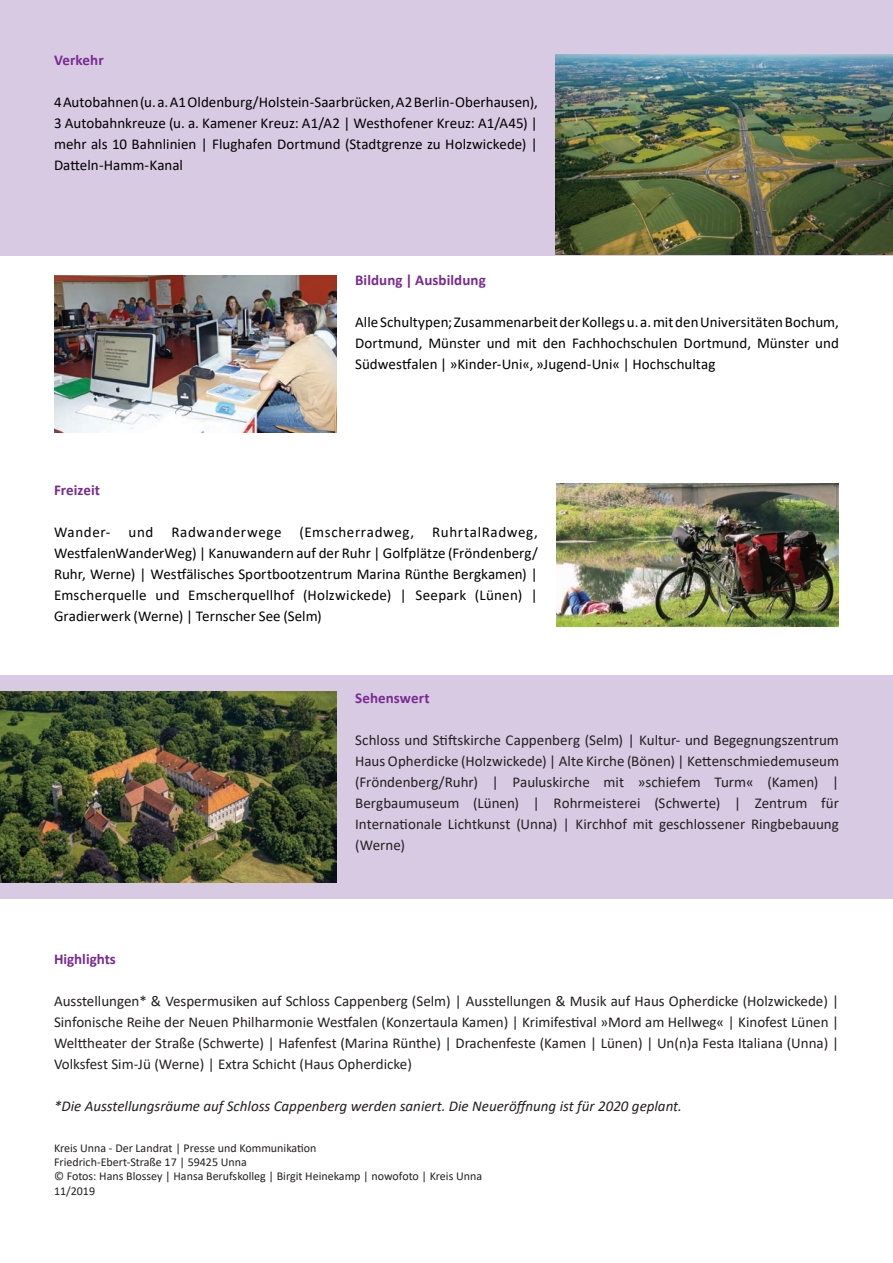
<style>
.page{position:relative;width:893px;height:1263px;background:#fff}
.page>*{position:absolute;margin:0;border:0;box-sizing:border-box;transform-origin:0 0}
.t1{font:15px/21px "Calibri";color:#231f20;text-align:justify}
.t2{font:15px/21px "Calibri";letter-spacing:.005em;color:#000;text-align:justify}
.t3{font:italic 15px "Calibri";color:#231f20}
.t4{font:700 15px "Calibri";letter-spacing:.005em;color:#792a91}
.t5{font:12px/14.4px "Calibri";color:#231f20}
</style>
<div class="page">
<div style="left:0;top:0;width:893px;height:255px;background:#d8cae3"></div>
<div style="left:0;top:675px;width:893px;height:223px;background:#d8cae3"></div>
<img style="left:54px;top:275px;width:282px;height:158px">
<img style="left:0;top:692px;width:336px;height:190px">
<img style="left:555px;top:54px;width:338px;height:201px">
<img style="left:557px;top:483px;width:282px;height:143px">
<p class="t4" style="left:54px;top:50px;width:51px">Verkehr</p>
<p class="t2" style="left:54px;top:91px;width:485px">4 Autobahnen (u. a. A1 Oldenburg/Holstein-Saarbrücken, A2 Berlin-Oberhausen), 3 Autobahnkreuze (u. a. Kamener Kreuz: A1/A2 | Westhofener Kreuz: A1/A45) | mehr als 10 Bahnlinien | Flughafen Dortmund (Stadtgrenze zu Holzwickede) | Datteln-Hamm-Kanal</p>
<p class="t4" style="left:355px;top:270px;width:132px">Bildung | Ausbildung</p>
<p class="t2" style="left:355px;top:312px;width:485px">Alle Schultypen; Zusammenarbeit der Kollegs u. a. mit den Universitäten Bochum, Dortmund, Münster und mit den Fachhochschulen Dortmund, Münster und Südwestfalen | »Kinder-Uni«, »Jugend-Uni« | Hochschultag</p>
<p class="t4" style="left:54px;top:479px;width:47px">Freizeit</p>
<p class="t2" style="left:54px;top:521px;width:485px">Wander- und Radwanderwege (Emscherradweg, RuhrtalRadweg, WestfalenWanderWeg) | Kanuwandern auf der Ruhr | Golfplätze (Fröndenberg/ Ruhr, Werne) | Westfälisches Sportbootzentrum Marina Rünthe Bergkamen) | Emscherquelle und Emscherquellhof (Holzwickede) | Seepark (Lünen) | Gradierwerk (Werne) | Ternscher See (Selm)</p>
<p class="t4" style="left:355px;top:687px;width:76px">Sehenswert</p>
<p class="t1" style="left:355px;top:729px;width:485px">Schloss und Stiftskirche Cappenberg (Selm) | Kultur- und Begegnungszentrum Haus Opherdicke (Holzwickede) | Alte Kirche (Bönen) | Kettenschmiedemuseum (Fröndenberg/Ruhr) | Pauluskirche mit »schiefem Turm« (Kamen) | Bergbaumuseum (Lünen) | Rohrmeisterei (Schwerte) | Zentrum für Internationale Lichtkunst (Unna) | Kirchhof mit geschlossener Ringbebauung (Werne)</p>
<p class="t4" style="left:54px;top:948px;width:63px">Highlights</p>
<p class="t1" style="left:54px;top:990px;width:786px">Ausstellungen* &amp; Vespermusiken auf Schloss Cappenberg (Selm) | Ausstellungen &amp; Musik auf Haus Opherdicke (Holzwickede) | Sinfonische Reihe der Neuen Philharmonie Westfalen (Konzertaula Kamen) | Krimifestival »Mord am Hellweg« | Kinofest Lünen | Welttheater der Straße (Schwerte) | Hafenfest (Marina Rünthe) | Drachenfeste (Kamen | Lünen) | Un(n)a Festa Italiana (Unna) | Volksfest Sim-Jü (Werne) | Extra Schicht (Haus Opherdicke)</p>
<p class="t3" style="left:54px;top:1095px;width:630px">*Die Ausstellungsräume auf Schloss Cappenberg werden saniert. Die Neueröffnung ist für 2020 geplant.</p>
<p class="t5" style="left:54px;top:1140px;width:430px">Kreis Unna - Der Landrat | Presse und Kommunikation<br>Friedrich-Ebert-Straße 17 | 59425 Unna<br>© Fotos: Hans Blossey | Hansa Berufskolleg | Birgit Heinekamp | nowofoto | Kreis Unna 11/2019</p>
</div>
